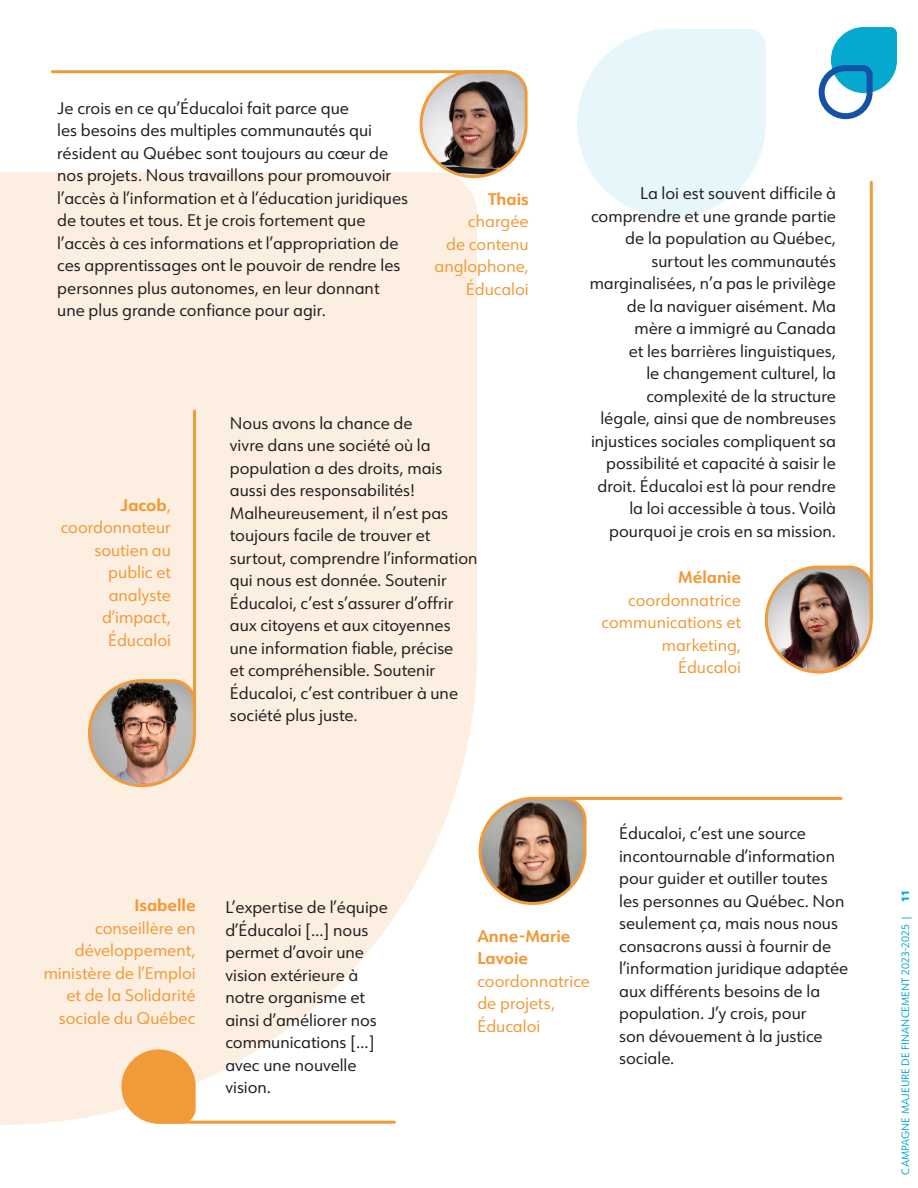
<style>
.page{position:relative;width:918px;height:1188px;background:#fff}
.page>*{position:absolute;margin:0;border:0;box-sizing:border-box;transform-origin:0 0}
.t1{font:16.5px/22.5px "URW Form";color:#231f20}
.t2{font:16.5px/22.5px "URW Form";color:#f09a38;text-align:right}
.t3{font:700 16.5px/22.5px "URW Form";color:#f09a38}
.t4{font:10.5px "URW Form";color:#05a8ce}
.t5{font:800 10.5px "URW Form";color:#05a8ce}
.s1{font-weight:700}
</style>
<div class="page">
<svg style="left:0;top:172px;width:477px;height:953px;background:#fcf0e4"></svg>
<svg style="left:577px;top:29px;width:189px;height:189px"></svg>
<img style="left:764px;top:564px;width:109px;height:110px">
<img style="left:418px;top:70px;width:110px;height:110px">
<hr style="left:870px;top:182px;width:3px;height:437px;background:#f09a38">
<hr style="left:52px;top:70px;width:452px;height:3px;background:#f09a38">
<svg style="left:478px;top:796px;width:110px;height:109px"></svg>
<hr style="left:535px;top:797px;width:306px;height:3px;background:#f09a38">
<svg style="left:818px;top:27px;width:79px;height:93px"></svg>
<img style="left:86px;top:678px;width:111px;height:111px">
<hr style="left:193px;top:411px;width:3px;height:309px;background:#f09a38">
<hr style="left:156px;top:1121px;width:238px;height:3px;background:#f09a38">
<svg style="left:121px;top:1049px;width:75px;height:75px;background:#f2aa58"></svg>
<p class="t1" style="left:57px;top:96px;width:352px">Je crois en ce qu’Éducaloi fait parce que<br>les besoins des multiples communautés qui résident au Québec sont toujours au cœur de nos projets. Nous travaillons pour promouvoir l’accès à l’information et à l’éducation juridiques de toutes et tous. Et je crois fortement que l’accès à ces informations et l’appropriation de ces apprentissages ont le pouvoir de rendre les personnes plus autonomes, en leur donnant une plus grande confiance pour agir.</p>
<p class="t3" style="left:488px;top:187px;width:42px">Thais</p>
<p class="t2" style="left:435px;top:209px;width:96px">chargée<br>de contenu anglophone,</p>
<p class="t2" style="left:466px;top:277px;width:65px">Éducaloi</p>
<p class="t2" style="left:61px;top:493px;width:112px"><span class="s1">Jacob</span>, coordonnateur soutien au public et analyste d’impact,<br>Éducaloi</p>
<p class="t1" style="left:230px;top:411px;width:249px">Nous avons la chance de<br>vivre dans une société où la population a des droits, mais aussi des responsabilités!<br>Malheureusement, il n’est pas toujours facile de trouver et surtout, comprendre l’information qui nous est donnée. Soutenir<br>Éducaloi, c’est s’assurer d’offrir aux citoyens et aux citoyennes une information fiable, précise<br>et compréhensible. Soutenir<br>Éducaloi, c’est contribuer à une société plus juste.</p>
<p class="t1" style="left:590px;top:182px;width:248px;text-align:right">La loi est souvent difficile à comprendre et une grande partie de la population au Québec, surtout les communautés marginalisées, n’a pas le privilège de la naviguer aisément. Ma mère a immigré au Canada<br>et les barrières linguistiques,<br>le changement culturel, la complexité de la structure<br>légale, ainsi que de nombreuses injustices sociales compliquent sa possibilité et capacité à saisir le droit. Éducaloi est là pour rendre la loi accessible à tous. Voilà pourquoi je crois en sa mission.</p>
<p class="t3" style="left:678px;top:565px;width:64px">Mélanie</p>
<p class="t2" style="left:602px;top:588px;width:141px">coordonnatrice communications et marketing,</p>
<p class="t2" style="left:678px;top:656px;width:65px">Éducaloi</p>
<p class="t1" style="left:619px;top:821px;width:231px">Éducaloi, c’est une source incontournable d’information pour guider et outiller toutes les personnes au Québec. Non seulement ça, mais nous nous consacrons aussi à fournir de l’information juridique adaptée aux différents besoins de la population. J’y crois, pour<br>son dévouement à la justice sociale.</p>
<p class="t5" style="left:898px;top:902px;width:14px;rotate:-90deg">11</p>
<p class="t3" style="left:135px;top:893px;width:63px">Isabelle</p>
<p class="t2" style="left:44px;top:916px;width:153px">conseillère en développement, ministère de l’Emploi et de la Solidarité sociale du Québec</p>
<p class="t4" style="left:898px;top:1174px;width:261px;rotate:-90deg">CAMPAGNE MAJEURE DE FINANCEMENT 2023-2025 |</p>
<p class="t1" style="left:225px;top:896px;width:164px">L’expertise de l’équipe d’Éducaloi […] nous permet d’avoir une vision extérieure à notre organisme et ainsi d’améliorer nos communications […] avec une nouvelle vision.</p>
<p class="t3" style="left:477px;top:924px;width:95px">Anne-Marie<br>Lavoie</p>
<p class="t2" style="left:477px;top:969px;width:114px;text-align:left">coordonnatrice de projets,</p>
<p class="t2" style="left:477px;top:1014px;width:65px">Éducaloi</p>
</div>
